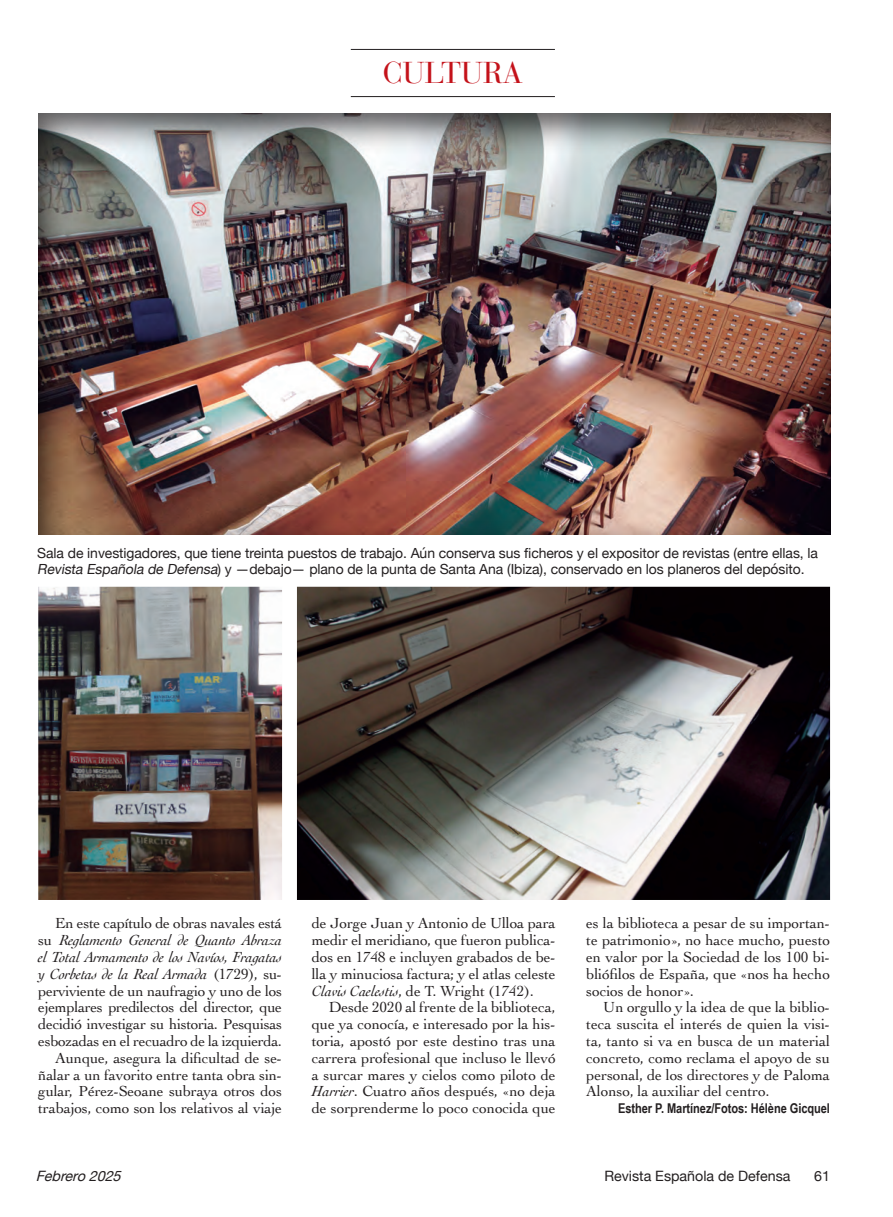
<style>
.page{position:relative;width:893px;height:1217px;background:#fff}
.page>*{position:absolute;margin:0;border:0;box-sizing:border-box;transform-origin:0 0}
.Título_B{font:30px "Bauer Bodoni";color:#c4121a}
.Texto_general{font:15.3px/16.8px "Cochin";letter-spacing:-.005em;color:#231f20;text-align:justify}
.t1{font:14.25px "Helvetica Neue";color:#231f20}
.t2{font:italic 14.25px "Helvetica Neue";color:#231f20}
.Título_B-2{font:13.95px/16.5px "Helvetica Neue";letter-spacing:-.005em;color:#231f20}
.Firma{font:700 13.5px "Arial Narrow";letter-spacing:-.005em;color:#231f20}
.s1{font-style:italic}
</style>
<div class="page">
<hr style="left:351px;top:96px;width:204px;height:1px;background:#231f20">
<hr style="left:351px;top:49px;width:204px;height:1px;background:#231f20">
<img style="left:297px;top:586px;width:533px;height:313px">
<img style="left:38px;top:586px;width:244px;height:313px">
<div style="left:38px;top:113px;width:793px;height:421px;background:#231f20;opacity:.75"></div>
<p class="Título_B" style="left:383px;top:55px;width:142px">CULTURA</p>
<p class="Título_B-2" style="left:37px;top:545px;width:782px">Sala de investigadores, que tiene treinta puestos de trabajo. Aún conserva sus ficheros y el expositor de revistas (entre ellas, la<br><span class="s1">Revista Española de Defensa</span>) y —debajo— plano de la punta de Santa Ana (Ibiza), conservado en los planeros del depósito.</p>
<p class="Texto_general" style="left:38px;top:914px;width:245px;text-indent:17px">En este capítulo de obras navales está su <span class="s1">Reglamento General de Quanto Abraza el Total Armamento de los Navíos, Fragatas y Corbetas de la Real Armada</span> (1729), su&shy;perviviente de un naufragio y uno de los ejemplares predilectos del director, que decidió investigar su historia. Pesquisas esbozadas en el recuadro de la izquierda.</p>
<p class="Texto_general" style="left:38px;top:1048px;width:245px;text-indent:17px">Aunque, asegura la dificultad de se&shy;ñalar a un favorito entre tanta obra sin&shy;gular, Pérez-Seoane subraya otros dos trabajos, como son los relativos al viaje</p>
<p class="t2" style="left:36px;top:1165px;width:92px">Febrero2025</p>
<p class="Texto_general" style="left:312px;top:914px;width:245px">de Jorge Juan y Antonio de Ulloa para medir el meridiano, que fueron publica&shy;dos en 1748 e incluyen grabados de be&shy;lla y minuciosa factura; y el atlas celeste <span class="s1">Clavis Caelestis</span>, de T. Wright (1742).</p>
<p class="Texto_general" style="left:312px;top:998px;width:245px;text-indent:17px">Desde 2020 al frente de la biblioteca, que ya conocía, e interesado por la his&shy;toria, apostó por este destino tras una carrera profesional que incluso le llevó a surcar mares y cielos como piloto de <span class="s1">Harrier</span>. Cuatro años después, «no deja de sorprenderme lo poco conocida que</p>
<p class="Texto_general" style="left:586px;top:914px;width:245px">es la biblioteca a pesar de su importan&shy;te patrimonio», no hace mucho, puesto en valor por la Sociedad de los 100 bi&shy;bliófilos de España, que «nos ha hecho socios de honor».</p>
<p class="Texto_general" style="left:586px;top:998px;width:245px;text-indent:17px">Un orgullo y la idea de que la biblio&shy;teca suscita el interés de quien la visi&shy;ta, tanto si va en busca de un material concreto, como reclama el apoyo de su personal, de los directores y de Paloma Alonso, la auxiliar del centro.</p>
<p class="Firma" style="left:618px;top:1097px;width:213px">Esther P. Martínez/Fotos: Hélène Gicquel</p>
<p class="t1" style="left:604px;top:1165px;width:188px">Revista Española de Defensa</p>
<p class="t1" style="left:814px;top:1165px;width:17px">61</p>
</div>
